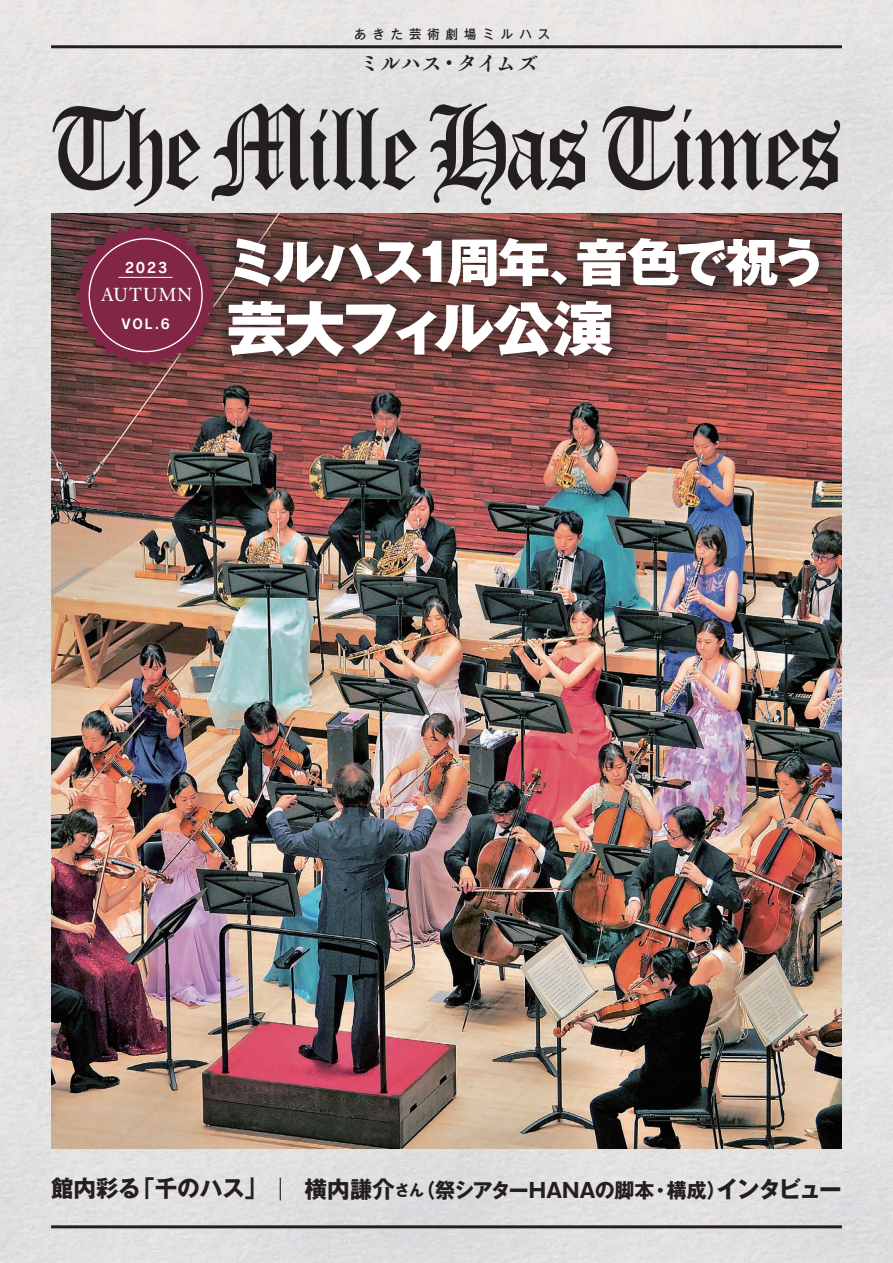
<style>
.page{position:relative;width:893px;height:1263px;background:#fff}
.page>*{position:absolute;margin:0;border:0;box-sizing:border-box;transform-origin:0 0}
.t1{font:800 59.4px "Gothic MB101 Pro";letter-spacing:-.065em;color:#fff}
.t2{font:800 51px "Gothic MB101 Pro";letter-spacing:-.085em;color:#fff}
.t3{font:700 23.1px "Gothic MB101 Pro";color:#231f20}
.t4{font:22.05px "Tsuku A Old Min Pr 6 N B";letter-spacing:-.04em;color:#231f20}
.t5{font:700 20.4px "Gothic MB101 Pro";letter-spacing:-.01em;color:#231f20}
.t6{font:18.3px "Tsuku A Old Min Pr 6 N M";letter-spacing:.065em;color:#fff}
.t7{font:14.1px "Rodin Pro B";color:#fff}
.t8{font:13.5px "Rodin Pro B";color:#fff}
.t9{font:500 12.75px "Gothic MB101 Pro";letter-spacing:.5em;color:#231f20;scale:.96 1}
.s1{font-size:23.1px}
.s2{font-size:15.45px}
</style>
<div class="page">
<img style="left:0;top:0;width:893px;height:1263px">
<hr style="left:51px;top:45px;width:791px;height:3px;background:#231f20">
<img style="left:51px;top:213px;width:791px;height:935px">
<hr style="left:51px;top:1225px;width:791px;height:3px;background:#231f20">
<svg style="left:52px;top:104px;width:149px;height:103px"></svg>
<svg style="left:212px;top:103px;width:205px;height:98px"></svg>
<svg style="left:430px;top:103px;width:157px;height:102px"></svg>
<svg style="left:602px;top:104px;width:238px;height:86px"></svg>
<svg style="left:280px;top:1178px;width:1px;height:22px"></svg>
<div style="left:67px;top:217px;width:157px;height:157px;background:#231f20;opacity:.4"></div>
<svg style="left:76px;top:225px;width:135px;height:140px"></svg>
<hr style="left:119px;top:277px;width:54px;height:1px;background:#fff">
<div style="left:211px;top:220px;width:626px;height:154px;background:#231f20;opacity:.45"></div>
<p class="t9" style="left:354px;top:23px;width:206px">あきた芸術劇場ミルハス</p>
<p class="t4" style="left:359px;top:42px;width:181px">ミルハス・タイムズ</p>
<p class="t7" style="left:125px;top:258px;width:44px">2023</p>
<p class="t6" style="left:101px;top:278px;width:93px">AUTUMN</p>
<p class="t8" style="left:122px;top:315px;width:50px">VOL.6</p>
<p class="t2" style="left:225px;top:220px;width:602px">ミルハス１周年、音色で祝う</p>
<p class="t1" style="left:226px;top:279px;width:389px">芸大フィル公演</p>
<p class="t3" style="left:51px;top:1169px;width:217px">館内彩る「千のハス」</p>
<p class="t5" style="left:304px;top:1173px;width:539px"><span class="s1">横内謙介</span><span class="s2">さん</span>（祭シアターHANAの脚本・構成）<span class="s1">インタビュー</span></p>
</div>
